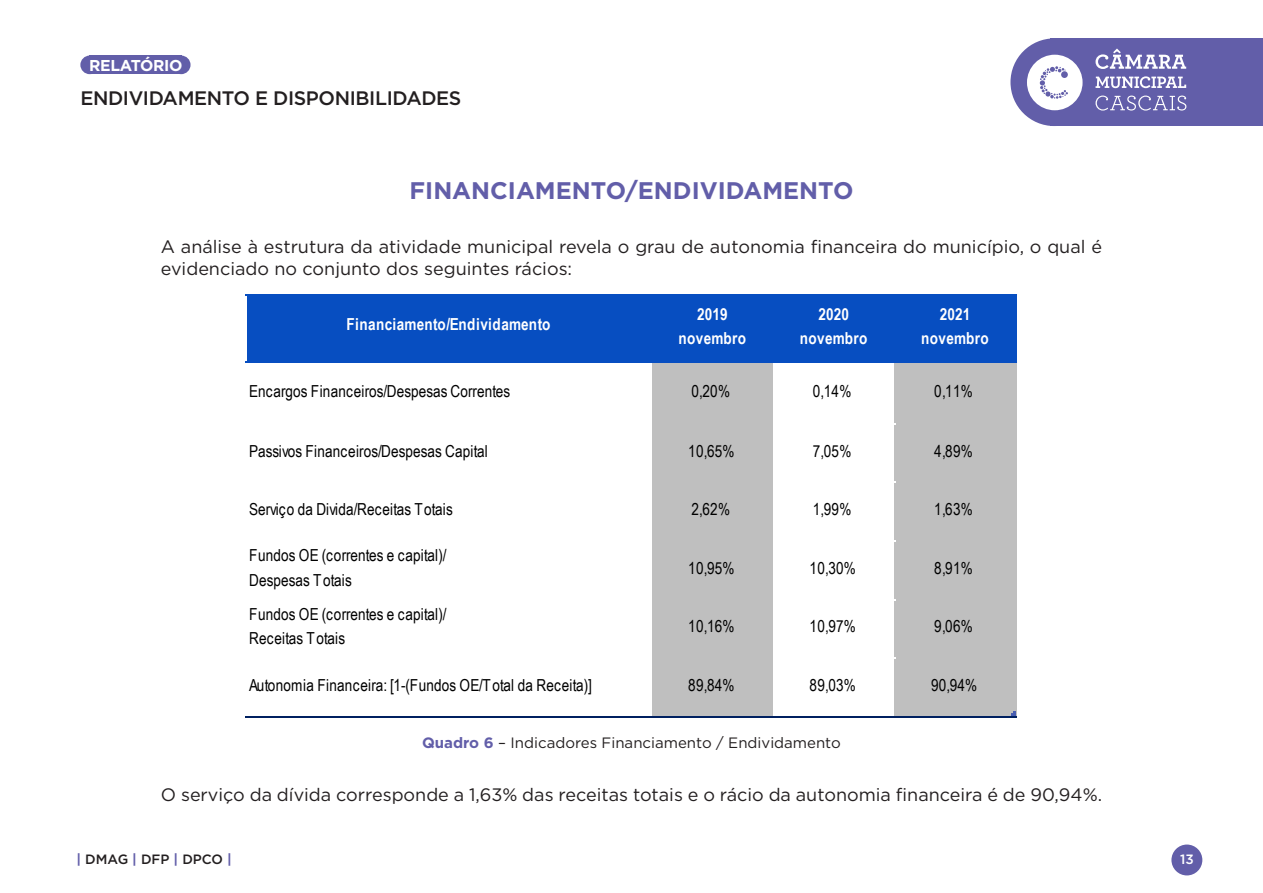
<style>
.page{position:relative;width:1263px;height:893px;background:#fff}
.page>*{position:absolute;margin:0;border:0;box-sizing:border-box;transform-origin:0 0}
.titulo{font:700 24px "Gotham";color:#625ea9}
.t1{font:500 19.5px "Gotham";letter-spacing:-.02em;color:#231f20}
.texto{font:18px/21.6px "Gotham";color:#231f20}
.t2{font:16.5px/24.3px "Arial Narrow";letter-spacing:.01em;color:#000}
.t3{font:700 16.5px/24.3px "Arial Narrow";letter-spacing:.01em;color:#fff;text-align:center}
.t4{font:700 15.75px "Gotham";letter-spacing:-.02em;color:#fff}
.texto-2{font:15px "Gotham";color:#231f20}
.t5{font:500 13.5px "Gotham";color:#231f20}
.t6{font:500 13.5px "Gotham";color:#fff}
.s1{font-weight:700;color:#625ea9}
</style>
<div class="page">
<div style="left:1171px;top:844px;width:31px;height:31px;background:#625ea9;border-radius:50%"></div>
<div style="left:1051px;top:38px;width:212px;height:88px;background:#625ea9"></div>
<div style="left:1010px;top:38px;width:88px;height:88px;background:#625ea9;border-radius:50%"></div>
<div style="left:89px;top:56px;width:92px;height:18px;background:#625ea9"></div>
<div style="left:80px;top:56px;width:19px;height:18px;background:#625ea9;border-radius:50%"></div>
<div style="left:172px;top:56px;width:19px;height:18px;background:#625ea9;border-radius:50%"></div>
<svg style="left:1095px;top:49px;width:91px;height:20px"></svg>
<svg style="left:1095px;top:96px;width:91px;height:15px"></svg>
<svg style="left:1095px;top:76px;width:91px;height:12px"></svg>
<svg style="left:1027px;top:55px;width:55px;height:55px"></svg>
<div style="left:247px;top:295px;width:770px;height:68px;background:#074ec1"></div>
<div style="left:652px;top:361px;width:122px;height:63px;background:#bfbfbf"></div>
<div style="left:894px;top:361px;width:123px;height:63px;background:#bfbfbf"></div>
<div style="left:652px;top:423px;width:122px;height:60px;background:#bfbfbf"></div>
<div style="left:894px;top:423px;width:123px;height:60px;background:#bfbfbf"></div>
<div style="left:652px;top:482px;width:122px;height:59px;background:#bfbfbf"></div>
<div style="left:894px;top:482px;width:123px;height:59px;background:#bfbfbf"></div>
<div style="left:652px;top:540px;width:122px;height:60px;background:#bfbfbf"></div>
<div style="left:894px;top:540px;width:123px;height:60px;background:#bfbfbf"></div>
<div style="left:652px;top:599px;width:122px;height:60px;background:#bfbfbf"></div>
<div style="left:894px;top:599px;width:123px;height:60px;background:#bfbfbf"></div>
<div style="left:652px;top:657px;width:122px;height:60px;background:#bfbfbf"></div>
<div style="left:894px;top:657px;width:123px;height:60px;background:#bfbfbf"></div>
<hr style="left:773px;top:363px;width:1px;height:353px;background:#fff">
<hr style="left:246px;top:294px;width:771px;height:1px;background:#074ec1">
<hr style="left:246px;top:361px;width:771px;height:2px;background:#074ec1">
<hr style="left:774px;top:423px;width:122px;height:1px;background:#fff">
<hr style="left:774px;top:482px;width:122px;height:1px;background:#fff">
<hr style="left:774px;top:540px;width:122px;height:1px;background:#fff">
<hr style="left:774px;top:599px;width:122px;height:1px;background:#fff">
<hr style="left:774px;top:657px;width:122px;height:2px;background:#fff">
<hr style="left:246px;top:716px;width:771px;height:1px;background:#002060">
<svg style="left:1011px;top:712px;width:5px;height:4px"></svg>
<p class="t4" style="left:89px;top:55px;width:95px">RELATÓRIO</p>
<p class="t1" style="left:80px;top:85px;width:383px">ENDIVIDAMENTO E DISPONIBILIDADES</p>
<p class="titulo" style="left:409px;top:174px;width:445px">FINANCIAMENTO/ENDIVIDAMENTO</p>
<p class="texto" style="left:161px;top:236px;width:943px">A análise à estrutura da atividade municipal revela o grau de autonomia financeira do município, o qual é evidenciado no conjunto dos seguintes rácios:</p>
<p class="t3" style="left:346px;top:311px;width:206px">Financiamento/Endividamento</p>
<p class="t3" style="left:678px;top:301px;width:69px">2019 novembro</p>
<p class="t3" style="left:800px;top:301px;width:69px">2020 novembro</p>
<p class="t3" style="left:921px;top:301px;width:69px">2021 novembro</p>
<p class="t2" style="left:249px;top:379px;width:262px">Encargos Financeiros/Despesas Correntes</p>
<p class="t2" style="left:692px;top:379px;width:40px">0,20%</p>
<p class="t2" style="left:813px;top:379px;width:40px">0,14%</p>
<p class="t2" style="left:934px;top:379px;width:40px">0,11%</p>
<p class="t2" style="left:249px;top:438px;width:240px">Passivos Financeiros/Despesas Capital</p>
<p class="t2" style="left:688px;top:438px;width:48px">10,65%</p>
<p class="t2" style="left:813px;top:438px;width:40px">7,05%</p>
<p class="t2" style="left:934px;top:438px;width:40px">4,89%</p>
<p class="t2" style="left:249px;top:497px;width:205px">Serviço da Divida/Receitas Totais</p>
<p class="t2" style="left:692px;top:497px;width:40px">2,62%</p>
<p class="t2" style="left:813px;top:497px;width:40px">1,99%</p>
<p class="t2" style="left:934px;top:497px;width:40px">1,63%</p>
<p class="t2" style="left:249px;top:543px;width:199px">Fundos OE (correntes e capital)/<br>Despesas Totais</p>
<p class="t2" style="left:688px;top:555px;width:48px">10,95%</p>
<p class="t2" style="left:810px;top:555px;width:48px">10,30%</p>
<p class="t2" style="left:934px;top:555px;width:40px">8,91%</p>
<p class="t2" style="left:249px;top:602px;width:199px">Fundos OE (correntes e capital)/<br>Receitas Totais</p>
<p class="t2" style="left:688px;top:614px;width:48px">10,16%</p>
<p class="t2" style="left:810px;top:614px;width:48px">10,97%</p>
<p class="t2" style="left:934px;top:614px;width:40px">9,06%</p>
<p class="t2" style="left:249px;top:673px;width:344px">Autonomia Financeira: [1-(Fundos OE/Total da Receita)]</p>
<p class="t2" style="left:688px;top:673px;width:48px">89,84%</p>
<p class="t2" style="left:810px;top:673px;width:48px">89,03%</p>
<p class="t2" style="left:931px;top:673px;width:48px">90,94%</p>
<p class="texto-2" style="left:422px;top:733px;width:420px"><span class="s1">Quadro 6</span> – Indicadores Financiamento / Endividamento</p>
<p class="texto" style="left:161px;top:784px;width:943px">O serviço da dívida corresponde a 1,63% das receitas totais e o rácio da autonomia financeira é de 90,94%.</p>
<p class="t5" style="left:77px;top:850px;width:157px"><span class="s1">|</span> DMAG <span class="s1">|</span> DFP <span class="s1">|</span> DPCO <span class="s1">|</span></p>
<p class="t6" style="left:1180px;top:850px;width:15px">13</p>
</div>
